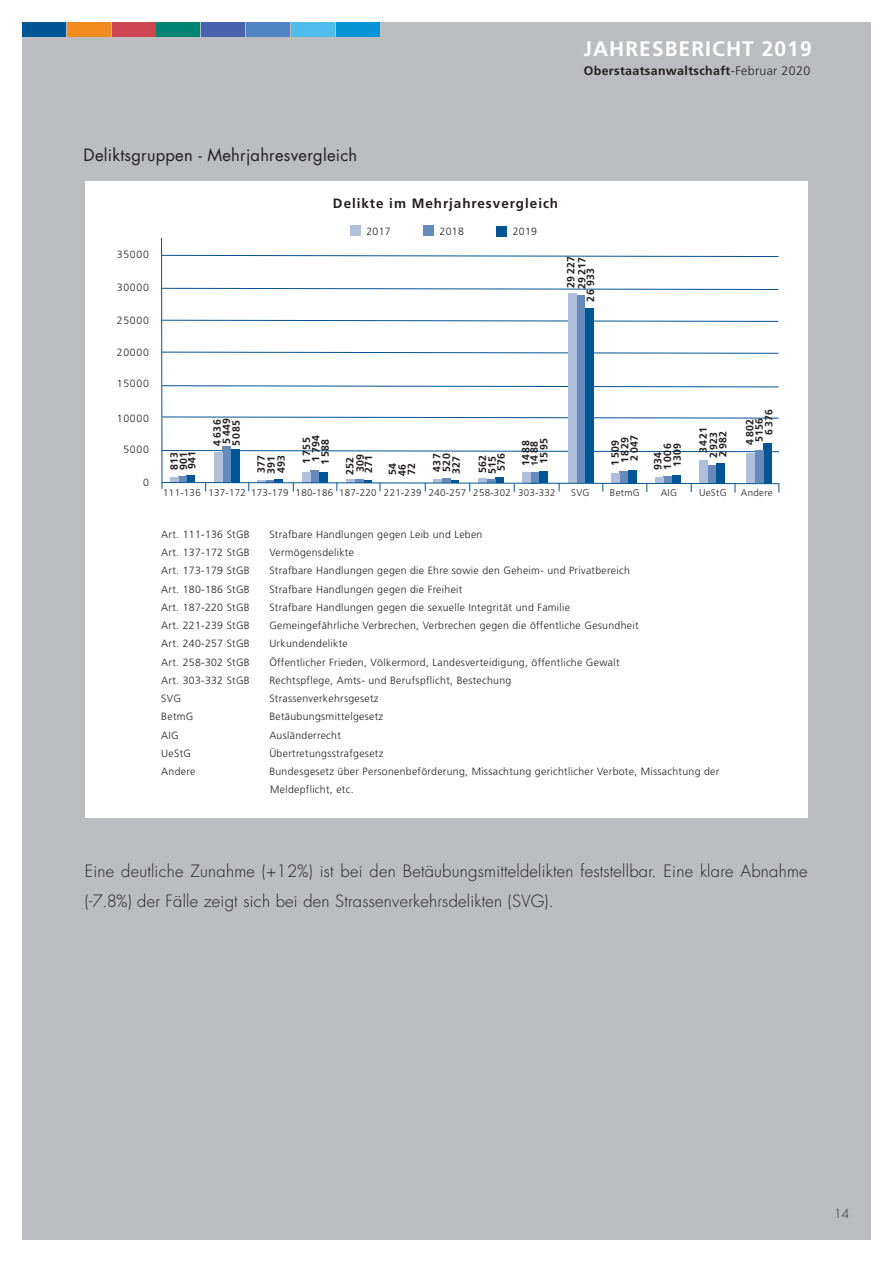
<style>
.page{position:relative;width:893px;height:1263px;background:#fff}
.page>*{position:absolute;margin:0;border:0;box-sizing:border-box;transform-origin:0 0}
.t1{font:700 21px "Frutiger";letter-spacing:.05em;color:#fff}
.t2{font:300 16.5px/30px "Futura";letter-spacing:.015em;color:#231f20}
.t3{font:16.5px "Futura";letter-spacing:.015em;color:#231f20}
.t4{font:700 13.5px "Frutiger";letter-spacing:.07em;color:#231f20}
.t5{font:700 12.3px "Frutiger";letter-spacing:.03em;color:#231f20}
.t6{font:300 12px "Futura";color:#231f20}
.t7{font:300 10.5px/18.3px "Frutiger";letter-spacing:.03em;color:#231f20}
.t8{font:700 10.5px/9.6px "Frutiger";letter-spacing:.03em;color:#231f20}
.t9{font:300 9.75px "Frutiger";letter-spacing:.03em;color:#231f20}
.s1{font-weight:300}
.s2{font-size:9px}
</style>
<div class="page">
<div style="left:22px;top:22px;width:849px;height:1218px;background:#bcbdc0"></div>
<div style="left:85px;top:181px;width:723px;height:636px;background:#fff"></div>
<svg style="left:161px;top:238px;width:619px;height:255px"></svg>
<div style="left:350px;top:225px;width:10px;height:11px;background:#b0bfdb"></div>
<div style="left:423px;top:225px;width:11px;height:11px;background:#668bbb"></div>
<div style="left:496px;top:226px;width:11px;height:10px;background:#005594"></div>
<div style="left:157px;top:22px;width:43px;height:15px;background:#008575"></div>
<div style="left:112px;top:22px;width:43px;height:15px;background:#cd4552"></div>
<div style="left:67px;top:22px;width:43px;height:15px;background:#f28b1d"></div>
<div style="left:22px;top:22px;width:43px;height:15px;background:#005594"></div>
<div style="left:202px;top:22px;width:43px;height:15px;background:#4863ae"></div>
<div style="left:247px;top:22px;width:43px;height:15px;background:#5084c4"></div>
<div style="left:292px;top:22px;width:43px;height:15px;background:#4fbdec"></div>
<div style="left:337px;top:22px;width:43px;height:15px;background:#0696d7"></div>
<h1 class="t1" style="left:584px;top:37px;width:229px">JAHRESBERICHT 2019</h1>
<p class="t5" style="left:584px;top:63px;width:228px">Oberstaatsanwaltschaft<span class="s1">-Februar 2020</span></p>
<h2 class="t3" style="left:84px;top:144px;width:275px">Deliktsgruppen - Mehrjahresvergleich</h2>
<p class="t7" style="left:117px;top:245px;width:34px">35000</p>
<p class="t7" style="left:117px;top:278px;width:34px">30000</p>
<p class="t7" style="left:117px;top:311px;width:34px">25000</p>
<p class="t7" style="left:117px;top:344px;width:34px">20000</p>
<p class="t7" style="left:117px;top:375px;width:34px">15000</p>
<p class="t7" style="left:117px;top:409px;width:34px">10000</p>
<p class="t7" style="left:123px;top:440px;width:27px">5000</p>
<p class="t7" style="left:143px;top:473px;width:7px">0</p>
<p class="t4" style="left:333px;top:195px;width:227px">Delikte im Mehrjahresvergleich</p>
<p class="t7" style="left:366px;top:222px;width:26px">2017</p>
<p class="t7" style="left:440px;top:222px;width:26px">2018</p>
<p class="t7" style="left:513px;top:222px;width:26px">2019</p>
<p class="t8" style="left:566px;top:289px;width:35px;line-height:10.8px;rotate:-90deg">29 227<br>29 217</p>
<p class="t8" style="left:586px;top:302px;width:35px;rotate:-90deg">26 933</p>
<p class="t8" style="left:169px;top:470px;width:20px;rotate:-90deg">813</p>
<p class="t8" style="left:179px;top:470px;width:20px;line-height:8.4px;rotate:-90deg">901<br>941</p>
<p class="t8" style="left:212px;top:446px;width:30px;rotate:-90deg">4 636<br>5 449<br>5 085</p>
<p class="t8" style="left:256px;top:474px;width:21px;line-height:10.1px;text-align:justify;rotate:-90deg">377<br>391<br>493</p>
<p class="t8" style="left:302px;top:465px;width:32px;rotate:-90deg">1 755<br>1 794<br>1 588</p>
<p class="t8" style="left:345px;top:475px;width:22px;line-height:10.2px;rotate:-90deg">252<br>309</p>
<p class="t8" style="left:364px;top:473px;width:20px;rotate:-90deg">271</p>
<p class="t8" style="left:388px;top:476px;width:15px;text-align:justify;rotate:-90deg">54<br>46<br>72</p>
<p class="t8" style="left:432px;top:474px;width:22px;text-align:justify;rotate:-90deg">437<br>520<br>327</p>
<p class="t8" style="left:478px;top:474px;width:23px;line-height:9.1px;rotate:-90deg">562<br>515<br>576</p>
<p class="t8" style="left:521px;top:466px;width:27px;line-height:8.6px;rotate:-90deg">14 88<br><span class="s2">1</span>4 88</p>
<p class="t8" style="left:539px;top:464px;width:27px;rotate:-90deg">15 95</p>
<p class="t8" style="left:610px;top:466px;width:32px;rotate:-90deg">1 509<br>1 829<br>2 047</p>
<p class="t8" style="left:653px;top:470px;width:29px;rotate:-90deg">934<br>1 006<br>1309</p>
<p class="t8" style="left:698px;top:458px;width:32px;line-height:10.4px;text-align:center;rotate:-90deg">3 421<br>2 923</p>
<p class="t8" style="left:718px;top:457px;width:27px;rotate:-90deg">2 982</p>
<p class="t8" style="left:745px;top:445px;width:27px;rotate:-90deg">4 802</p>
<p class="t8" style="left:754px;top:442px;width:26px;rotate:-90deg">5156</p>
<p class="t8" style="left:764px;top:435px;width:27px;rotate:-90deg">6 376</p>
<p class="t9" style="left:163px;top:487px;width:394px">111-136 137-172 173-179 180-186 187-220 221-239 240-257 258-302 303-332</p>
<p class="t9" style="left:571px;top:487px;width:20px">SVG</p>
<p class="t9" style="left:610px;top:487px;width:31px">BetmG</p>
<p class="t9" style="left:661px;top:487px;width:18px">AIG</p>
<p class="t9" style="left:699px;top:487px;width:29px">UeStG</p>
<p class="t9" style="left:741px;top:487px;width:33px">Andere</p>
<p class="t7" style="left:161px;top:525px;width:90px">Art. 111-136 StGB</p>
<p class="t7" style="left:269px;top:525px;width:215px">Strafbare Handlungen gegen Leib und Leben</p>
<p class="t7" style="left:161px;top:544px;width:90px">Art. 137-172 StGB</p>
<p class="t7" style="left:269px;top:544px;width:86px">Vermögensdelikte</p>
<p class="t7" style="left:161px;top:562px;width:90px">Art. 173-179 StGB</p>
<p class="t7" style="left:269px;top:562px;width:362px">Strafbare Handlungen gegen die Ehre sowie den Geheim- und Privatbereich</p>
<p class="t7" style="left:161px;top:580px;width:90px">Art. 180-186 StGB</p>
<p class="t7" style="left:269px;top:580px;width:195px">Strafbare Handlungen gegen die Freiheit</p>
<p class="t7" style="left:161px;top:598px;width:90px">Art. 187-220 StGB</p>
<p class="t7" style="left:269px;top:598px;width:302px">Strafbare Handlungen gegen die sexuelle Integrität und Familie</p>
<p class="t7" style="left:161px;top:616px;width:90px">Art. 221-239 StGB</p>
<p class="t7" style="left:269px;top:616px;width:371px">Gemeingefährliche Verbrechen, Verbrechen gegen die öffentliche Gesundheit</p>
<p class="t7" style="left:161px;top:635px;width:90px">Art. 240-257 StGB</p>
<p class="t7" style="left:269px;top:635px;width:80px">Urkundendelikte</p>
<p class="t7" style="left:161px;top:653px;width:90px">Art. 258-302 StGB</p>
<p class="t7" style="left:269px;top:653px;width:352px">Öffentlicher Frieden, Völkermord, Landesverteidigung, öffentliche Gewalt</p>
<p class="t7" style="left:161px;top:671px;width:90px">Art. 303-332 StGB</p>
<p class="t7" style="left:269px;top:671px;width:244px">Rechtspflege, Amts- und Berufspflicht, Bestechung</p>
<p class="t7" style="left:161px;top:689px;width:21px">SVG</p>
<p class="t7" style="left:269px;top:689px;width:111px">Strassenverkehrsgesetz</p>
<p class="t7" style="left:161px;top:708px;width:34px">BetmG</p>
<p class="t7" style="left:269px;top:708px;width:115px">Betäubungsmittelgesetz</p>
<p class="t7" style="left:161px;top:726px;width:19px">AIG</p>
<p class="t7" style="left:269px;top:726px;width:73px">Ausländerrecht</p>
<p class="t7" style="left:161px;top:744px;width:31px">UeStG</p>
<p class="t7" style="left:269px;top:744px;width:116px">Übertretungsstrafgesetz</p>
<p class="t7" style="left:161px;top:762px;width:36px">Andere</p>
<p class="t7" style="left:269px;top:762px;width:451px">Bundesgesetz über Personenbeförderung, Missachtung gerichtlicher Verbote, Missachtung der<br>Meldepflicht, etc.</p>
<h2 class="t2" style="left:85px;top:857px;width:724px">Eine deutliche Zunahme (+12%) ist bei den Betäubungsmitteldelikten feststellbar. Eine klare Abnahme (-7.8%) der Fälle zeigt sich bei den Strassenverkehrsdelikten (SVG).</h2>
<p class="t6" style="left:834px;top:1206px;width:17px">14</p>
</div>
